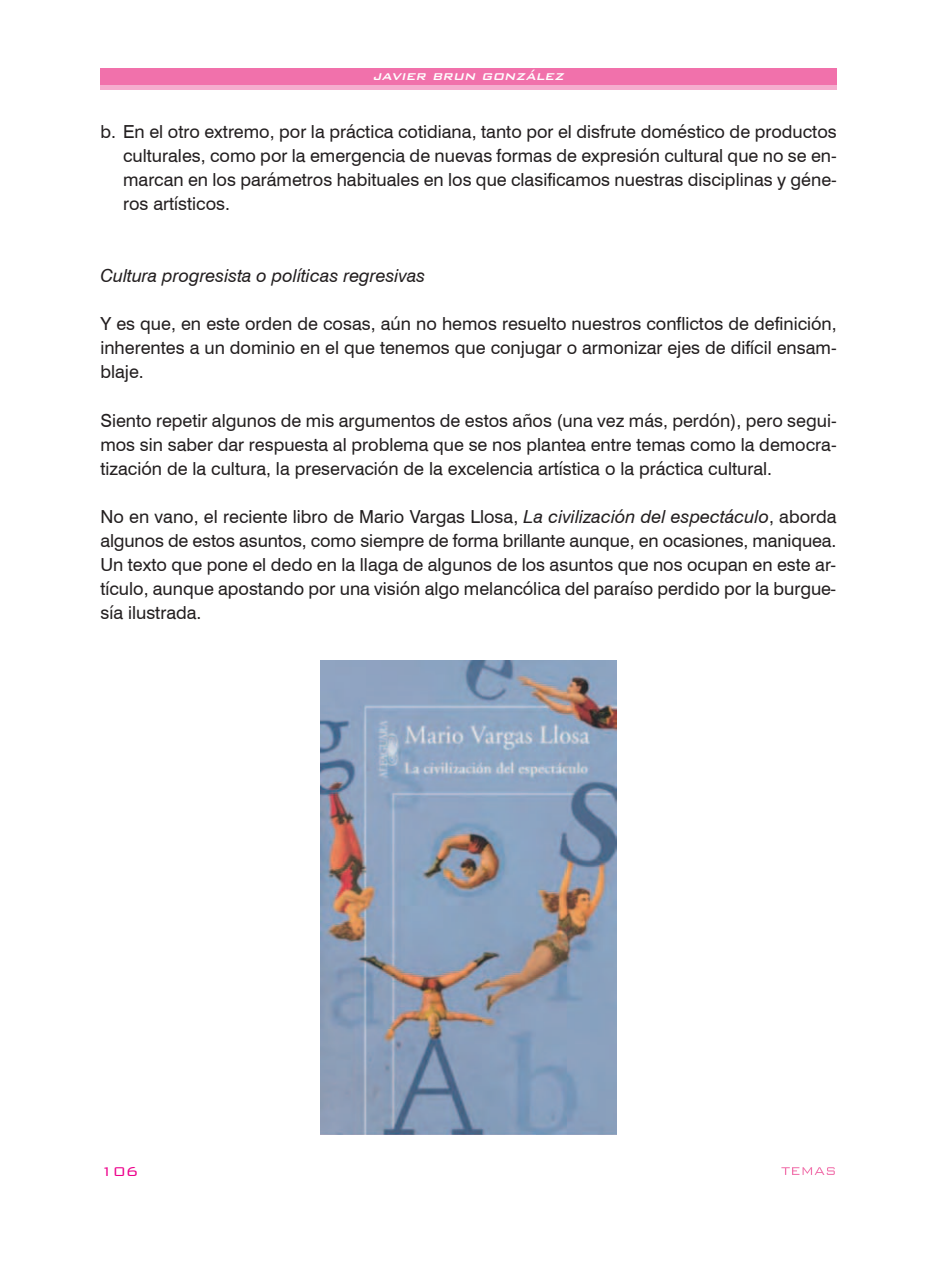
<style>
.page{position:relative;width:936px;height:1276px;background:#fff}
.page>*{position:absolute;margin:0;border:0;box-sizing:border-box;transform-origin:0 0}
.t1{font:18px/24px "Swiss 721 BT";color:#231f20;text-align:justify}
.t2{font:italic 18px "Swiss 721 BT";color:#231f20}
.t3{font:300 17px "Bank Gothic";color:#ed028c}
.t4{font:italic 500 16px "Bank Gothic BT";color:#fff}
.s1{font-style:italic}
</style>
<div class="page">
<div style="left:100px;top:68px;width:736px;height:17px;background:#f171ab"></div>
<hr style="left:100px;top:85px;width:736px;height:4px;background:#f5adce">
<svg style="left:781px;top:1167px;width:53px;height:8px"></svg>
<img style="left:320px;top:660px;width:296px;height:474px">
<p class="t4" style="left:373px;top:65px;width:194px">javier brun gonzález</p>
<p class="t1" style="left:123px;top:120px;width:715px;text-indent:-23px">b. En el otro extremo, por la práctica cotidiana, tanto por el disfrute doméstico de productos culturales, como por la emergencia de nuevas formas de expresión cultural que no se en&shy;marcan en los parámetros habituales en los que clasificamos nuestras disciplinas y géne&shy;ros artísticos.</p>
<p class="t2" style="left:100px;top:265px;width:326px">Cultura progresista o políticas regresivas</p>
<p class="t1" style="left:100px;top:312px;width:737px">Y es que, en este orden de cosas, aún no hemos resuelto nuestros conflictos de definición, inherentes a un dominio en el que tenemos que conjugar o armonizar ejes de difícil ensam&shy;blaje.</p>
<p class="t1" style="left:100px;top:408px;width:737px">Siento repetir algunos de mis argumentos de estos años (una vez más, perdón), pero segui&shy;mos sin saber dar respuesta al problema que se nos plantea entre temas como la democra&shy;tización de la cultura, la preservación de la excelencia artística o la práctica cultural.</p>
<p class="t1" style="left:100px;top:504px;width:737px">No en vano, el reciente libro de Mario Vargas Llosa, <span class="s1">La civilización del espectáculo</span>, aborda algunos de estos asuntos, como siempre de forma brillante aunque, en ocasiones, maniquea.<br>Un texto que pone el dedo en la llaga de algunos de los asuntos que nos ocupan en este ar&shy;tículo, aunque apostando por una visión algo melancólica del paraíso perdido por la burgue&shy;sía ilustrada.</p>
<p class="t3" style="left:100px;top:1162px;width:40px">106</p>
</div>
